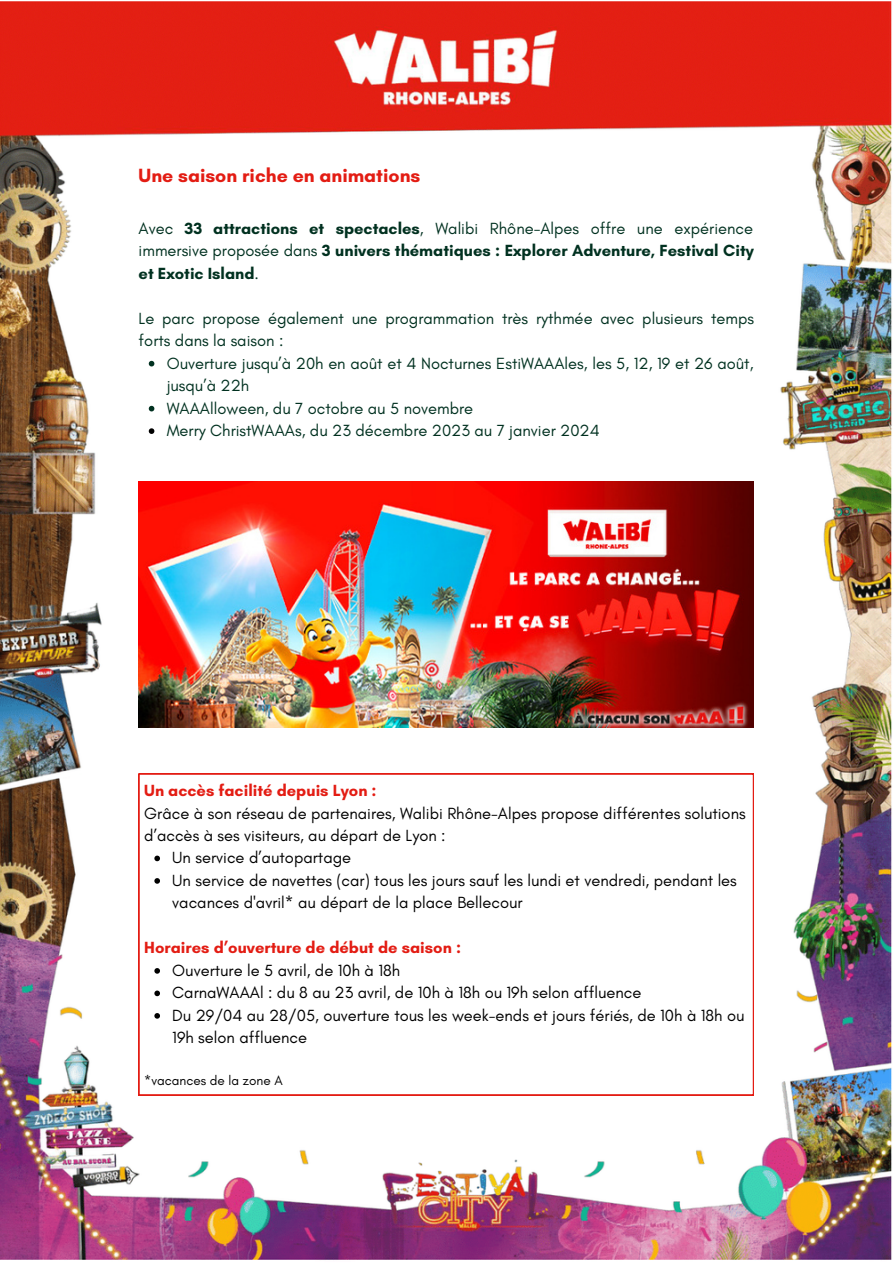
<style>
.page{position:relative;width:893px;height:1264px;background:#fff}
.page>*{position:absolute;margin:0;border:0;box-sizing:border-box;transform-origin:0 0}
.t1{font:700 19.5px "Glacial Indifference";color:#e31c13}
.t2{font:16.5px/22.5px "Glacial Indifference";color:#000}
.t3{font:16.5px/22.5px "Glacial Indifference";color:#013120}
.t4{font:700 16.5px/22.5px "Glacial Indifference";color:#013120;text-align:justify}
.t5{font:700 16.5px "Glacial Indifference";color:#e31c13}
.t6{font:13.5px "Glacial Indifference";color:#000}
.s1{font-weight:400}
</style>
<div class="page">
<img style="left:0;top:1px;width:892px;height:1259px">
<svg style="left:139px;top:773px;width:614px;height:322px"></svg>
<svg style="left:154px;top:855px;width:6px;height:6px"></svg>
<svg style="left:154px;top:878px;width:6px;height:5px"></svg>
<svg style="left:154px;top:968px;width:6px;height:5px"></svg>
<svg style="left:154px;top:990px;width:6px;height:6px"></svg>
<svg style="left:154px;top:1013px;width:6px;height:5px"></svg>
<img style="left:139px;top:481px;width:614px;height:246px">
<svg style="left:149px;top:361px;width:5px;height:5px"></svg>
<svg style="left:149px;top:406px;width:5px;height:5px"></svg>
<svg style="left:149px;top:428px;width:5px;height:6px"></svg>
<p class="t1" style="left:139px;top:163px;width:283px">Une saison riche en animations</p>
<p class="t4" style="left:139px;top:217px;width:616px"><span class="s1">Avec</span> 33 attractions et spectacles<span class="s1">, Walibi Rhône-Alpes offre une expérience immersive proposée dans</span> 3 univers thématiques : Explorer Adventure, Festival City et Exotic Island<span class="s1">.</span></p>
<p class="t3" style="left:139px;top:307px;width:617px">Le parc propose également une programmation très rythmée avec plusieurs temps forts dans la saison :</p>
<p class="t3" style="left:167px;top:352px;width:588px">Ouverture jusqu’à 20h en août et 4 Nocturnes EstiWAAAles, les 5, 12, 19 et 26 août, jusqu’à 22h<br>WAAAlloween, du 7 octobre au 5 novembre<br>Merry ChristWAAAs, du 23 décembre 2023 au 7 janvier 2024</p>
<p class="t5" style="left:144px;top:780px;width:234px">Un accès facilité depuis Lyon :</p>
<p class="t2" style="left:144px;top:801px;width:603px">Grâce à son réseau de partenaires, Walibi Rhône-Alpes propose différentes solutions d’accès à ses visiteurs, au départ de Lyon :</p>
<p class="t2" style="left:172px;top:846px;width:566px">Un service d’autopartage<br>Un service de navettes (car) tous les jours sauf les lundi et vendredi, pendant les vacances d'avril* au départ de la place Bellecour</p>
<p class="t5" style="left:144px;top:937px;width:318px">Horaires d’ouverture de début de saison :</p>
<p class="t2" style="left:172px;top:958px;width:573px">Ouverture le 5 avril, de 10h à 18h<br>CarnaWAAAl : du 8 au 23 avril, de 10h à 18h ou 19h selon affluence<br>Du 29/04 au 28/05, ouverture tous les week-ends et jours fériés, de 10h à 18h ou 19h selon affluence</p>
<p class="t6" style="left:144px;top:1072px;width:140px">*vacances de la zone A</p>
</div>
